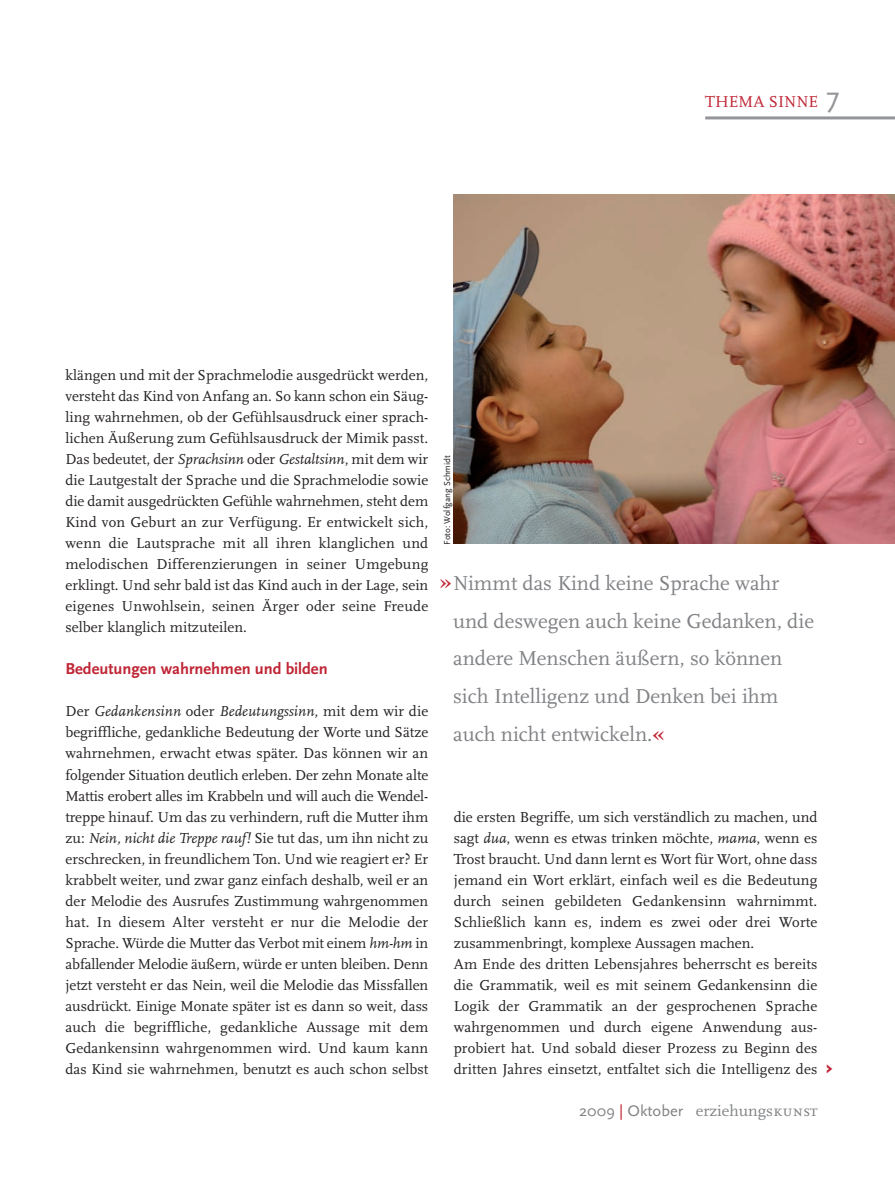
<style>
.page{position:relative;width:895px;height:1192px;background:#fff}
.page>*{position:absolute;margin:0;border:0;box-sizing:border-box;transform-origin:0 0}
.t1{font:24px "Scala";color:#c02636}
.t2{font:700 22.5px "Scala Sans";color:#c02636}
.t3{font:21px/37.5px "Scala";color:#808285}
.t4{font:700 16.5px "Scala Sans";color:#c02636}
.t5{font:16.5px "Scala";color:#c02636}
.t6{font:16.05px "Scala Sans";color:#808285}
.t7{font:15px/21px "Scala";letter-spacing:.01em;color:#231f20;text-align:justify}
.t8{font:9px "Scala Sans";color:#231f20}
.s1{font-family:"Scala Sans";font-size:30px;color:#939598}
.s2{font-style:italic}
.s3{font-size:24px;color:#c02636}
.s4{color:#c02636}
.s5{font-family:"Scala"}
.s6{font-family:"Scala Caps"}
</style>
<div class="page">
<img style="left:453px;top:116px;width:442px;height:428px">
<p class="t5" style="left:705px;top:92px;width:136px">THEMA SINNE <span class="s1">7</span></p>
<p class="t7" style="left:65px;top:364px;width:364px">klängen und mit der Sprachmelodie ausgedrückt werden, versteht das Kind von Anfang an. So kann schon ein Säug&shy;ling wahrnehmen, ob der Gefühlsausdruck einer sprach&shy;lichen Äußerung zum Gefühlsausdruck der Mimik passt.<br>Das bedeutet, der <span class="s2">Sprachsinn</span> oder <span class="s2">Gestaltsinn</span>, mit dem wir die Lautgestalt der Sprache und die Sprachmelodie sowie die damit ausgedrückten Gefühle wahrnehmen, steht dem Kind von Geburt an zur Verfügung. Er entwickelt sich, wenn die Lautsprache mit all ihren klanglichen und melodischen Differenzierungen in seiner Umgebung erklingt. Und sehr bald ist das Kind auch in der Lage, sein eigenes Unwohlsein, seinen Ärger oder seine Freude selber klanglich mitzuteilen.</p>
<p class="t4" style="left:65px;top:659px;width:264px">Bedeutungen wahrnehmen und bilden</p>
<p class="t7" style="left:65px;top:700px;width:364px">Der <span class="s2">Gedankensinn</span> oder <span class="s2">Bedeutungssinn</span>, mit dem wir die begriffliche, gedankliche Bedeutung der Worte und Sätze wahrnehmen, erwacht etwas später. Das können wir an folgender Situation deutlich erleben. Der zehn Monate alte Mattis erobert alles im Krabbeln und will auch die Wendel&shy;treppe hinauf. Um das zu verhindern, ruft die Mutter ihm zu: <span class="s2">Nein, nicht die Treppe rauf!</span> Sie tut das, um ihn nicht zu erschrecken, in freundlichem Ton. Und wie reagiert er? Er krabbelt weiter, und zwar ganz einfach deshalb, weil er an der Melodie des Ausrufes Zustimmung wahrgenommen hat. In diesem Alter versteht er nur die Melodie der Sprache. Würde die Mutter das Verbot mit einem <span class="s2">hm-hm</span> in abfallender Melodie äußern, würde er unten bleiben. Denn jetzt versteht er das Nein, weil die Melodie das Missfallen ausdrückt. Einige Monate später ist es dann so weit, dass auch die begriffliche, gedankliche Aussage mit dem Gedankensinn wahrgenommen wird. Und kaum kann das Kind sie wahrnehmen, benutzt es auch schon selbst</p>
<p class="t8" style="left:442px;top:544px;width:91px;rotate:-90deg">Foto: Wolfgang Schmidt</p>
<h3 class="t3" style="left:453px;top:564px;width:362px">Nimmt das Kind keine Sprache wahr und deswegen auch keine Gedanken, die andere Menschen äußern, so können sich Intelligenz und Denken bei ihm auch nicht entwickeln.<span class="s3">«</span></h3>
<h1 class="t1" style="left:440px;top:567px;width:13px">»</h1>
<p class="t7" style="left:454px;top:805px;width:365px;text-align:left">die ersten Begriffe, um sich verständlich zu machen, und sagt <span class="s2">dua</span>, wenn es etwas trinken möchte, <span class="s2">mama</span>, wenn es Trost braucht. Und dann lernt es Wort für Wort, ohne dass jemand ein Wort erklärt, einfach weil es die Bedeutung durch seinen gebildeten Gedankensinn wahrnimmt.<br>Schließlich kann es, indem es zwei oder drei Worte zusammenbringt, komplexe Aussagen machen.<br>Am Ende des dritten Lebensjahres beherrscht es bereits die Grammatik, weil es mit seinem Gedankensinn die Logik der Grammatik an der gesprochenen Sprache wahrgenommen und durch eigene Anwendung aus&shy;probiert hat. Und sobald dieser Prozess zu Beginn des dritten Jahres einsetzt, entfaltet sich die Intelligenz des</p>
<h2 class="t2" style="left:826px;top:1052px;width:9px">›</h2>
<p class="t6" style="left:579px;top:1100px;width:240px">2009 <span class="s4">|</span> Oktober <span class="s5">erziehungs</span><span class="s6">kunst</span></p>
</div>
